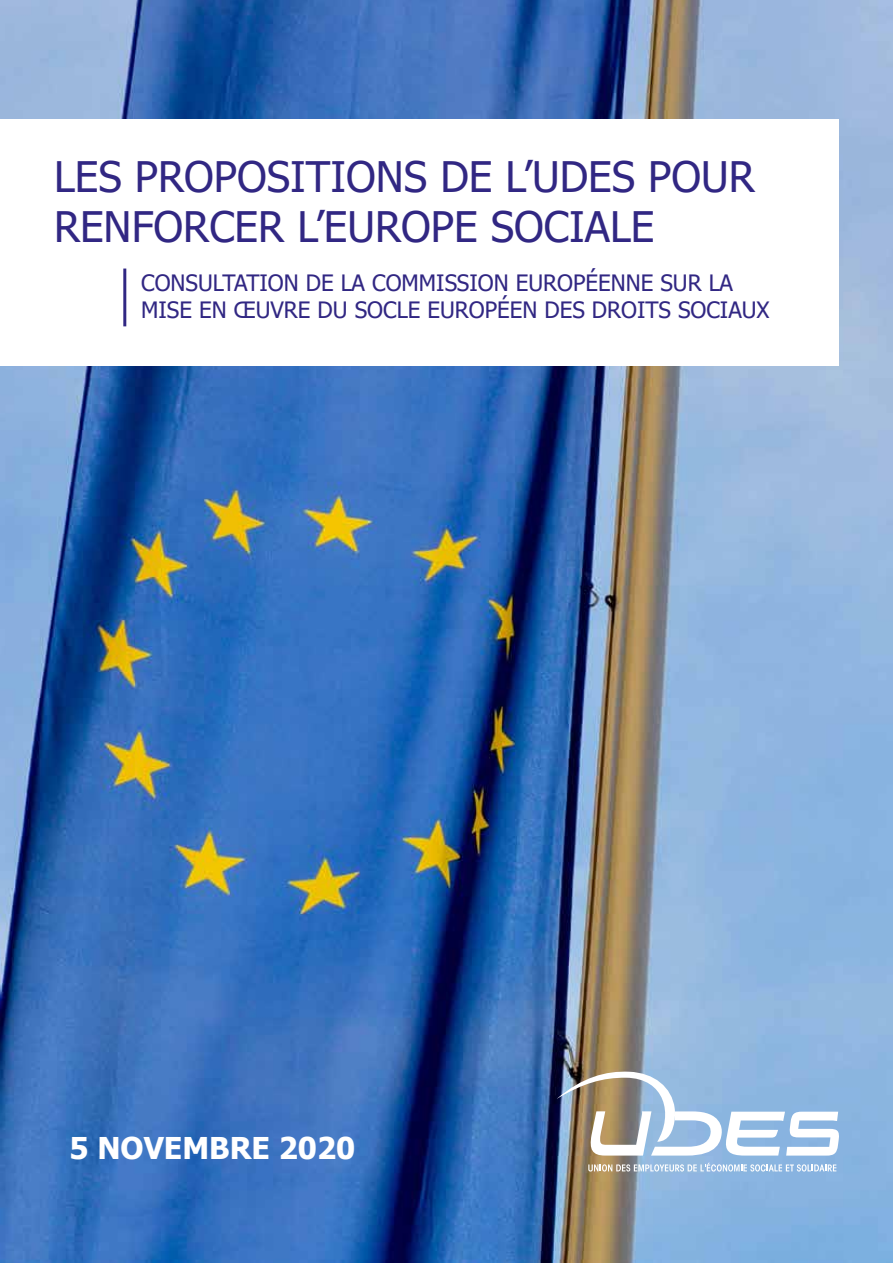
<style>
.page{position:relative;width:893px;height:1263px;background:#fff}
.page>*{position:absolute;margin:0;border:0;box-sizing:border-box;transform-origin:0 0}
.t1{font:42px/50.4px "Tahoma";color:#312783}
.t2{font:700 30px "Tahoma";color:#fff}
.t3{font:22.5px/27px "Tahoma";color:#312783}
</style>
<div class="page">
<img style="left:0;top:0;width:893px;height:1263px">
<svg style="left:588px;top:1163px;width:248px;height:8px"></svg>
<svg style="left:557px;top:1071px;width:282px;height:84px"></svg>
<div style="left:0;top:119px;width:839px;height:247px;background:#fff"></div>
<hr style="left:123px;top:269px;width:3px;height:57px;background:#312783">
<h1 class="t1" style="left:54px;top:153px;width:702px">LES PROPOSITIONS DE L’UDES POUR<br>RENFORCER L’EUROPE SOCIALE</h1>
<p class="t3" style="left:141px;top:271px;width:630px">CONSULTATION DE LA COMMISSION EUROPÉENNE SUR LA<br>MISE EN ŒUVRE DU SOCLE EUROPÉEN DES DROITS SOCIAUX</p>
<h2 class="t2" style="left:70px;top:1127px;width:287px">5 NOVEMBRE 2020</h2>
</div>
